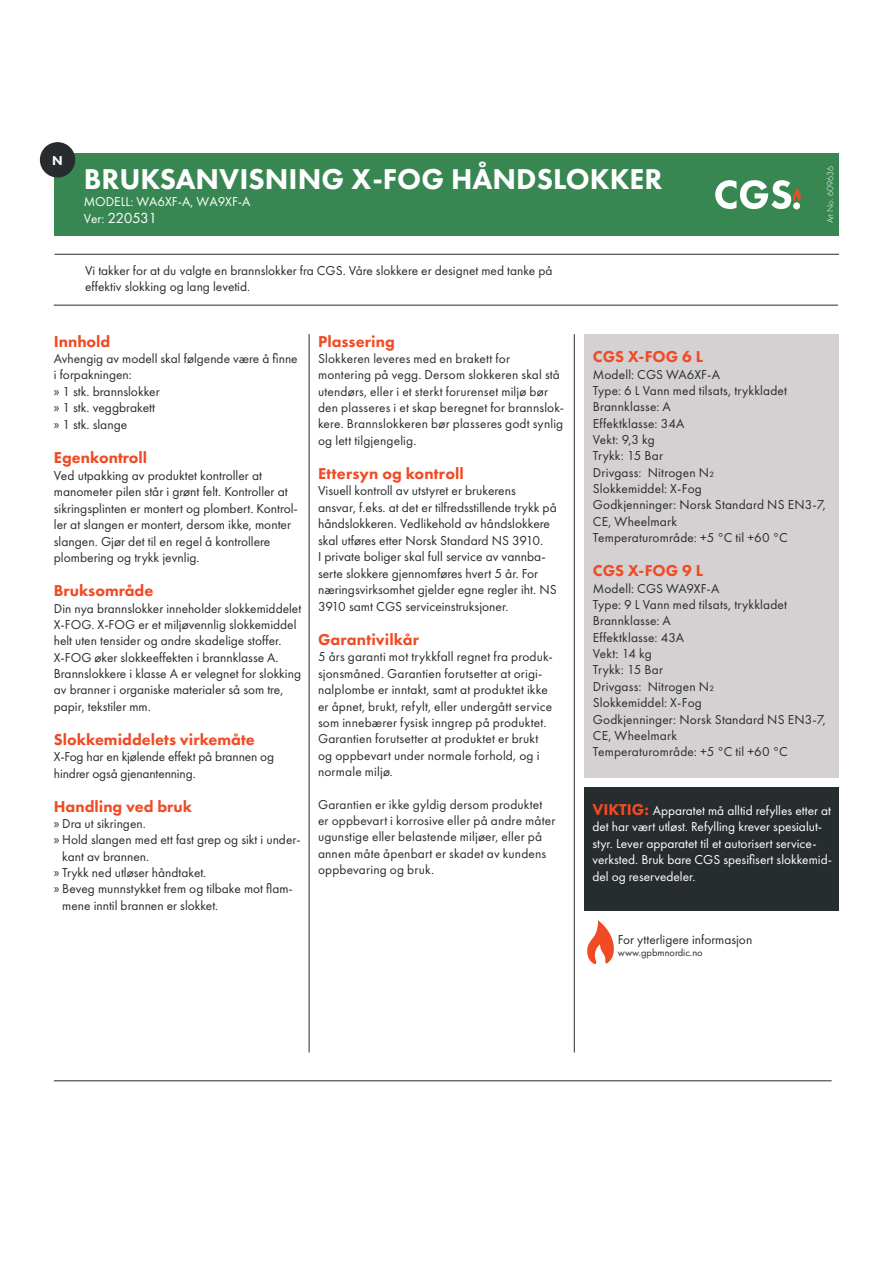
<style>
.page{position:relative;width:893px;height:1263px;background:#fff}
.page>*{position:absolute;margin:0;border:0;box-sizing:border-box;transform-origin:0 0}
.t1{font:800 29.7px "Futura PT";color:#fff}
.t2{font:800 16.35px "Futura PT";color:#f04b24}
.t3{font:13.5px/16.5px "Futura PT";color:#272c2e}
.t4{font:13.35px/16.4px "Futura PT";letter-spacing:.01em;color:#272c2e}
.t5{font:13.35px/16.4px "Futura PT";color:#fff}
.t6{font:13.35px/16.4px "Futura PT";letter-spacing:-.01em;color:#272c2e}
.t7{font:13.35px "Futura LT";color:#fff}
.t8{font:800 13.35px "Futura PT";color:#fff}
.t9{font:10.35px "Futura PT";color:#272c2e}
.t10{font:300 9px "Futura PT";color:#fff}
.s1{font-family:"Futura PT"}
.s2{font-family:"Myriad Pro"}
.s3{font-family:"Myriad Pro";font-size:13.5px}
.s4{font-size:13.35px}
.s5{font-weight:800;font-size:16.35px;color:#f04b24}
</style>
<div class="page">
<div style="left:54px;top:154px;width:785px;height:82px;background:#388752"></div>
<svg style="left:715px;top:180px;width:86px;height:29px"></svg>
<div style="left:793px;top:202px;width:7px;height:7px;background:#fff;border-radius:50%"></div>
<div style="left:584px;top:334px;width:255px;height:443px;background:#d5d1d2"></div>
<hr style="left:55px;top:254px;width:784px;height:1px;background:#272c2e">
<hr style="left:54px;top:305px;width:784px;height:1px;background:#272c2e">
<hr style="left:309px;top:334px;width:1px;height:718px;background:#272c2e">
<hr style="left:574px;top:334px;width:1px;height:718px;background:#272c2e">
<hr style="left:54px;top:1080px;width:778px;height:1px;background:#272c2e">
<div style="left:584px;top:787px;width:255px;height:123px;background:#272c2e"></div>
<svg style="left:587px;top:920px;width:27px;height:44px"></svg>
<div style="left:40px;top:142px;width:35px;height:36px;background:#272c2e;border-radius:50%"></div>
<p class="t8" style="left:52px;top:152px;width:12px">N</p>
<h1 class="t1" style="left:84px;top:161px;width:580px">BRUKSANVISNING X-FOG HÅNDSLOKKER</h1>
<p class="t5" style="left:84px;top:193px;width:168px">MODELL: WA6XF-A, WA9XF-A</p>
<p class="t7" style="left:84px;top:209px;width:75px"><span class="s1">Ver:</span> 220531</p>
<p class="t4" style="left:85px;top:262px;width:469px">Vi takker for at du valgte en brannslokker fra CGS. Våre slokkere er designet med tanke på effektiv slokking og lang levetid.</p>
<p class="t10" style="left:825px;top:223px;width:58px;rotate:-90deg">Art No. 609636</p>
<p class="t2" style="left:54px;top:331px;width:58px">Innhold</p>
<p class="t4" style="left:54px;top:350px;width:245px">Avhengig av modell skal følgende være å finne i forpakningen:</p>
<p class="t3" style="left:54px;top:383px;width:107px"><span class="s2">»</span> 1 stk. brannslokker <span class="s2">»</span> 1 stk. veggbrakett <span class="s2">»</span> 1 stk. slange</p>
<p class="t2" style="left:54px;top:447px;width:95px">Egenkontroll</p>
<p class="t3" style="left:54px;top:467px;width:246px">Ved utpakking av produktet kontroller at manometer pilen står i grønt felt. Kontroller at sikringsplinten er montert og plombert. Kontrol&shy;ler at slangen er montert, dersom ikke, monter slangen. Gjør det til en regel å kontrollere plombering og trykk jevnlig.</p>
<p class="t2" style="left:54px;top:580px;width:101px">Bruksområde</p>
<p class="t4" style="left:54px;top:600px;width:249px">Din nya brannslokker inneholder slokkemiddelet X-FOG. X-FOG er et miljøvennlig slokkemiddel helt uten tensider og andre skadelige stoffer.<br>X-FOG øker slokkeeffekten i brannklasse A.<br>Brannslokkere i klasse A er velegnet for slokking av branner i organiske materialer så som tre, papir, tekstiler mm.</p>
<p class="t2" style="left:54px;top:729px;width:203px">Slokkemiddelets virkemåte</p>
<p class="t6" style="left:54px;top:748px;width:222px">X-Fog har en kjølende effekt på brannen og hindrer også gjenantenning.</p>
<p class="t2" style="left:54px;top:796px;width:140px">Handling ved bruk</p>
<p class="t4" style="left:54px;top:815px;width:93px"><span class="s3">»</span> Dra ut sikringen.</p>
<p class="t4" style="left:54px;top:832px;width:248px"><span class="s3">»</span> Hold slangen med ett fast grep og sikt i under-</p>
<p class="t4" style="left:62px;top:848px;width:88px">kant av brannen.</p>
<p class="t4" style="left:54px;top:864px;width:154px"><span class="s3">»</span> Trykk ned utløser håndtaket.</p>
<p class="t4" style="left:54px;top:881px;width:240px"><span class="s3">»</span> Beveg munnstykket frem og tilbake mot flam-</p>
<p class="t4" style="left:62px;top:897px;width:157px">mene inntil brannen er slokket.</p>
<p class="t2" style="left:318px;top:331px;width:78px">Plassering</p>
<p class="t4" style="left:318px;top:350px;width:248px">Slokkeren leveres med en brakett for montering på vegg. Dersom slokkeren skal stå utendørs, eller i et sterkt forurenset miljø bør den plasseres i et skap beregnet for brannslok&shy;kere. Brannslokkeren bør plasseres godt synlig og lett tilgjengelig.</p>
<p class="t2" style="left:318px;top:463px;width:147px">Ettersyn og kontroll</p>
<p class="t3" style="left:318px;top:483px;width:240px">Visuell kontroll av utstyret er brukerens ansvar, f.eks. at det er tilfredsstillende trykk på håndslokkeren. Vedlikehold av håndslokkere skal utføres etter Norsk Standard NS 3910.<br>I private boliger skal full service av vannba&shy;serte slokkere gjennomføres hvert 5 år. For næringsvirksomhet gjelder egne regler iht. NS 3910 samt CGS serviceinstruksjoner.</p>
<p class="t2" style="left:318px;top:629px;width:102px">Garantivilkår</p>
<p class="t4" style="left:318px;top:649px;width:236px">5 års garanti mot trykkfall regnet fra produk&shy;sjonsmåned. Garantien forutsetter at origi&shy;nalplombe er inntakt, samt at produktet ikke er åpnet, brukt, refylt, eller undergått service som innebærer fysisk inngrep på produktet.<br>Garantien forutsetter at produktet er brukt og oppbevart under normale forhold, og i normale miljø.</p>
<p class="t4" style="left:318px;top:796px;width:239px">Garantien er ikke gyldig dersom produktet er oppbevart i korrosive eller på andre måter ugunstige eller belastende miljøer, eller på annen måte åpenbart er skadet av kundens oppbevaring og bruk.</p>
<p class="t2" style="left:593px;top:346px;width:112px">CGS X-FOG 6 L</p>
<p class="t4" style="left:593px;top:366px;width:234px">Modell: CGS WA6XF-A<br>Type: 6 L Vann med tilsats, trykkladet<br>Brannklasse: A<br>Effektklasse: 34A<br>Vekt: 9,3 kg<br>Trykk: 15 Bar<br>Drivgass: Nitrogen N₂<br>Slokkemiddel: X-Fog<br>Godkjenninger: Norsk Standard NS EN3-7,</p>
<p class="t3" style="left:593px;top:513px;width:86px"><span class="s4">CE,</span> Wheelmark</p>
<p class="t4" style="left:593px;top:529px;width:196px">Temperaturområde: +5 °C til +60 °C</p>
<p class="t2" style="left:593px;top:561px;width:112px">CGS X-FOG 9 L</p>
<p class="t4" style="left:593px;top:580px;width:234px">Modell: CGS WA9XF-A<br>Type: 9 L Vann med tilsats, trykkladet<br>Brannklasse: A<br>Effektklasse: 43A<br>Vekt: 14 kg<br>Trykk: 15 Bar<br>Drivgass: Nitrogen N₂<br>Slokkemiddel: X-Fog<br>Godkjenninger: Norsk Standard NS EN3-7,</p>
<p class="t3" style="left:593px;top:727px;width:86px"><span class="s4">CE,</span> Wheelmark</p>
<p class="t4" style="left:593px;top:744px;width:196px">Temperaturområde: +5 °C til +60 °C</p>
<p class="t5" style="left:592px;top:802px;width:241px"><span class="s5">VIKTIG:</span> Apparatet må alltid refylles etter at det har vært utløst. Refylling krever spesialut&shy;styr. Lever apparatet til et autorisert service&shy;verksted. Bruk bare CGS spesifisert slokkemid&shy;del og reservedeler.</p>
<p class="t4" style="left:618px;top:931px;width:136px">For ytterligere informasjon</p>
<p class="t9" style="left:618px;top:946px;width:86px">www.gpbmnordic.no</p>
</div>
